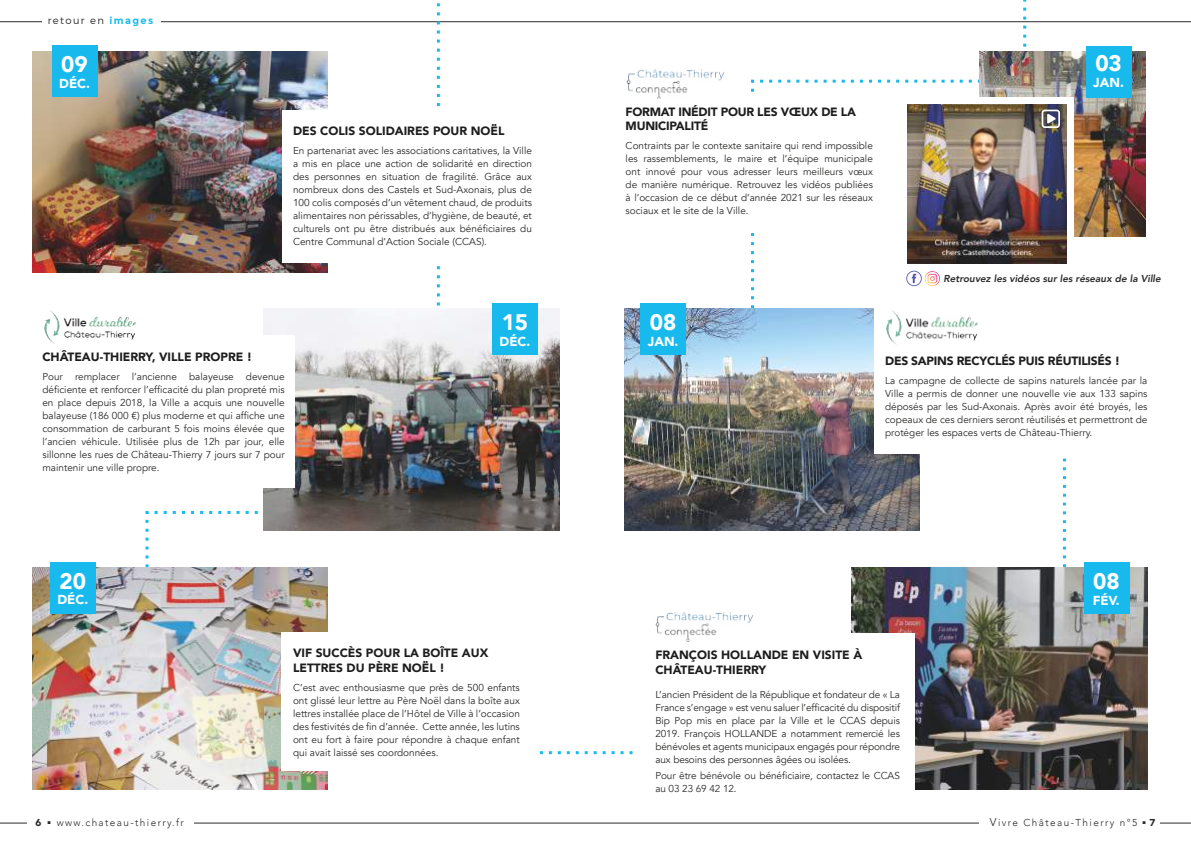
<style>
.page{position:relative;width:1191px;height:842px;background:#fff}
.page>*{position:absolute;margin:0;border:0;box-sizing:border-box;transform-origin:0 0}
.t1{font:900 22.4px "Avenir";color:#fff}
.t2{font:900 13px "Avenir";color:#fff}
.t3{font:900 12px/15.6px "Avenir";color:#1d1d1d}
.t4{font:900 12px/14.4px "Avenir";letter-spacing:-.02em;color:#1d1d1d}
.t5{font:10px/13px "Avenir";color:#2b2b2a;text-align:justify}
.t6{font:300 10px "Avenir";letter-spacing:.14em;color:#2b2b2a}
.t7{font:italic 800 10px "Avenir";color:#2b2b2a}
.t8{font:300 10px "Montserrat";letter-spacing:.14em;color:#2b2b2a}
.s1{font-weight:700;color:#18baee}
.s2{font-weight:900}
.s3{font-size:11.3px}
</style>
<div class="page">
<hr style="left:0;top:21px;width:1191px;height:1px;background:#2b2b2a">
<hr style="left:0;top:823px;width:1191px;height:1px;background:#2b2b2a">
<div style="left:28px;top:814px;width:166px;height:19px;background:#fff"></div>
<div style="left:979px;top:814px;width:181px;height:19px;background:#fff"></div>
<div style="left:42px;top:12px;width:118px;height:20px;background:#fff"></div>
<svg style="left:144px;top:3px;width:605px;height:752px"></svg>
<img style="left:32px;top:51px;width:296px;height:222px">
<img style="left:32px;top:568px;width:296px;height:221px">
<img style="left:263px;top:309px;width:296px;height:221px">
<img style="left:624px;top:309px;width:127px;height:221px">
<img style="left:915px;top:568px;width:232px;height:221px">
<div style="left:220px;top:335px;width:74px;height:153px;background:#fff"></div>
<div style="left:627px;top:94px;width:246px;height:134px;background:#fff"></div>
<div style="left:635px;top:633px;width:280px;height:158px;background:#fff"></div>
<div style="left:282px;top:110px;width:260px;height:152px;background:#fff"></div>
<div style="left:282px;top:632px;width:255px;height:138px;background:#fff"></div>
<div style="left:492px;top:304px;width:45px;height:51px;background:#18baee"></div>
<div style="left:640px;top:304px;width:46px;height:51px;background:#18baee"></div>
<div style="left:52px;top:45px;width:45px;height:52px;background:#18baee"></div>
<div style="left:50px;top:562px;width:45px;height:51px;background:#18baee"></div>
<img style="left:751px;top:0;width:394px;height:649px">
<div style="left:873px;top:304px;width:112px;height:40px;background:#fff"></div>
<img style="left:883px;top:310px;width:99px;height:38px">
<img style="left:44px;top:310px;width:92px;height:34px">
<img style="left:626px;top:69px;width:99px;height:30px">
<img style="left:655px;top:612px;width:99px;height:30px">
<p class="t8" style="left:48px;top:14px;width:107px">retour en <span class="s1">images</span></p>
<h1 class="t1" style="left:61px;top:45px;width:28px">09</h1>
<h2 class="t2" style="left:59px;top:72px;width:32px">DÉC.</h2>
<h1 class="t1" style="left:1095px;top:44px;width:28px">03</h1>
<h2 class="t2" style="left:1093px;top:71px;width:32px">JAN.</h2>
<p class="t3" style="left:293px;top:123px;width:213px">DES COLIS SOLIDAIRES POUR NOËL</p>
<p class="t5" style="left:293px;top:144px;width:240px">En partenariat avec les associations caritatives, la Ville a mis en place une action de solidarité en direction des personnes en situation de fragilité. Grâce aux nombreux dons des Castels et Sud-Axonais, plus de 100 colis composés d’un vêtement chaud, de produits alimentaires non périssables, d’hygiène, de beauté, et culturels ont pu être distribués aux bénéficiaires du Centre Communal d’Action Sociale (CCAS).</p>
<p class="t4" style="left:625px;top:104px;width:232px">FORMAT INÉDIT POUR LES VŒUX DE LA<br>MUNICIPALITÉ</p>
<p class="t5" style="left:625px;top:140px;width:249px">Contraints par le contexte sanitaire qui rend impossible les rassemblements, le maire et l’équipe municipale ont innové pour vous adresser leurs meilleurs vœux de manière numérique. Retrouvez les vidéos publiées à l’occasion de ce début d’année 2021 sur les réseaux sociaux et le site de la Ville.</p>
<p class="t7" style="left:943px;top:272px;width:219px">Retrouvez les vidéos sur les réseaux de la Ville</p>
<h1 class="t1" style="left:501px;top:303px;width:28px">15</h1>
<h2 class="t2" style="left:499px;top:330px;width:32px">DÉC.</h2>
<h1 class="t1" style="left:650px;top:303px;width:28px">08</h1>
<h2 class="t2" style="left:648px;top:330px;width:32px">JAN.</h2>
<p class="t3" style="left:42px;top:348px;width:211px">CHÂTEAU-THIERRY, VILLE PROPRE !</p>
<p class="t5" style="left:42px;top:370px;width:244px">Pour remplacer l’ancienne balayeuse devenue déficiente et renforcer l’efficacité du plan propreté mis en place depuis 2018, la Ville a acquis une nouvelle balayeuse (186 000 €) plus moderne et qui affiche une consommation de carburant 5 fois moins élevée que l’ancien véhicule. Utilisée plus de 12h par jour, elle sillonne les rues de Château-Thierry 7 jours sur 7 pour maintenir une ville propre.</p>
<p class="t4" style="left:885px;top:353px;width:236px">DES SAPINS RECYCLÉS PUIS RÉUTILISÉS !</p>
<p class="t5" style="left:885px;top:374px;width:264px">La campagne de collecte de sapins naturels lancée par la Ville a permis de donner une nouvelle vie aux 133 sapins déposés par les Sud-Axonais. Après avoir été broyés, les copeaux de ces derniers seront réutilisés et permettront de protéger les espaces verts de Château-Thierry.</p>
<h1 class="t1" style="left:60px;top:562px;width:28px">20</h1>
<h2 class="t2" style="left:57px;top:589px;width:32px">DÉC.</h2>
<h1 class="t1" style="left:1093px;top:562px;width:28px">08</h1>
<h2 class="t2" style="left:1093px;top:589px;width:28px">FÉV.</h2>
<p class="t3" style="left:293px;top:644px;width:197px">VIF SUCCÈS POUR LA BOÎTE AUX<br>LETTRES DU PÈRE NOËL !</p>
<p class="t5" style="left:293px;top:681px;width:228px">C’est avec enthousiasme que près de 500 enfants ont glissé leur lettre au Père Noël dans la boîte aux lettres installée place de l’Hôtel de Ville à l’occasion des festivités de fin d’année. Cette année, les lutins ont eu fort à faire pour répondre à chaque enfant qui avait laissé ses coordonnées.</p>
<p class="t3" style="left:655px;top:646px;width:208px">FRANÇOIS HOLLANDE EN VISITE À<br>CHÂTEAU-THIERRY</p>
<p class="t5" style="left:655px;top:688px;width:246px">L’ancien Président de la République et fondateur de « La France s’engage » est venu saluer l’efficacité du dispositif Bip Pop mis en place par la Ville et le CCAS depuis 2019. François HOLLANDE a notamment remercié les bénévoles et agents municipaux engagés pour répondre aux besoins des personnes âgées ou isolées.</p>
<p class="t5" style="left:655px;top:769px;width:246px">Pour être bénévole ou bénéficiaire, contactez le CCAS au 03 23 69 42 12.</p>
<p class="t6" style="left:35px;top:817px;width:150px"><span class="s2">6</span> <sup>■</sup> www.chateau-thierry.fr</p>
<p class="t6" style="left:989px;top:817px;width:167px"><span class="s3">V</span>ivre Château-Thierry n°5 <sup>■</sup> <span class="s2">7</span></p>
</div>
